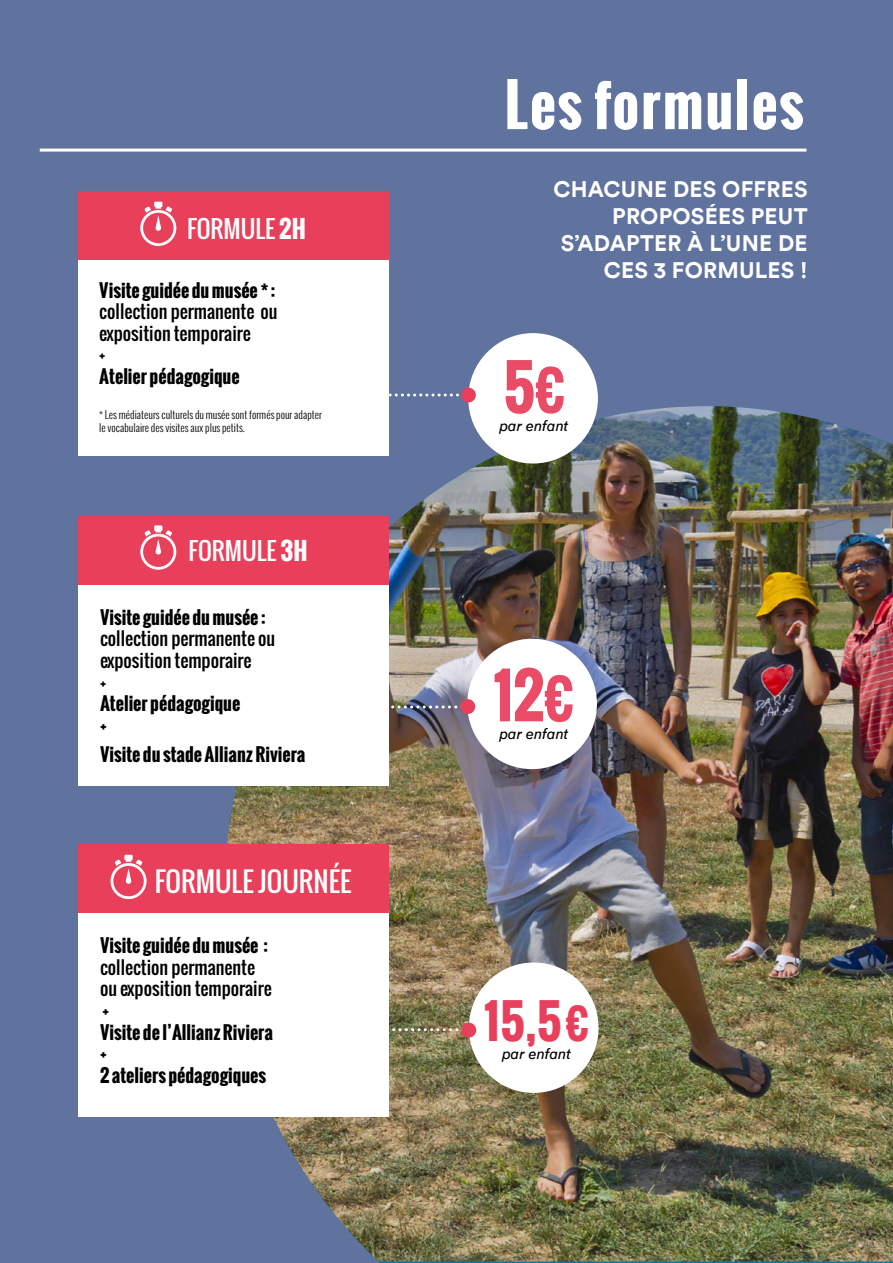
<style>
.page{position:relative;width:893px;height:1263px;background:#60739e}
.page>*{position:absolute;margin:0;border:0;box-sizing:border-box;transform-origin:0 0}
.t1{font:700 60px "Oswald";color:#ea4b67}
.t2{font:700 57px "Oswald";letter-spacing:.03em;color:#fff}
.t3{font:700 46.5px "Oswald";color:#e83f5c}
.t4{font:27px "Oswald";color:#fff}
.t5{font:24px "Oswald";color:#fff}
.t6{font:700 22.5px/27px "Circular";letter-spacing:.01em;color:#fff;text-align:right}
.t7{font:700 18px/21.6px "Oswald";color:#000}
.t8{font:18px/21.6px "Oswald";color:#000}
.t9{font:italic 15px "Circular";color:#000}
.t10{font:300 10.5px/12.6px "Oswald";color:#000}
.s1{font-weight:700}
</style>
<div class="page">
<img style="left:224px;top:406px;width:669px;height:855px">
<hr style="left:40px;top:149px;width:766px;height:3px;background:#fff">
<div style="left:78px;top:191px;width:311px;height:264px;background:#fff"></div>
<div style="left:78px;top:191px;width:312px;height:69px;background:#e83f5a"></div>
<div style="left:78px;top:516px;width:310px;height:270px;background:#fff"></div>
<div style="left:78px;top:516px;width:310px;height:69px;background:#e83f5a"></div>
<div style="left:468px;top:333px;width:130px;height:130px;background:#fff;border-radius:50%"></div>
<svg style="left:389px;top:393px;width:70px;height:3px"></svg>
<div style="left:461px;top:388px;width:15px;height:14px;background:#e83f5a;border-radius:50%"></div>
<div style="left:467px;top:639px;width:130px;height:130px;background:#fff;border-radius:50%"></div>
<svg style="left:388px;top:705px;width:72px;height:3px"></svg>
<div style="left:460px;top:699px;width:15px;height:15px;background:#e83f5a;border-radius:50%"></div>
<svg style="left:140px;top:202px;width:37px;height:44px"></svg>
<div style="left:78px;top:889px;width:310px;height:227px;background:#fff"></div>
<div style="left:78px;top:844px;width:310px;height:69px;background:#e83f5a"></div>
<svg style="left:388px;top:1028px;width:73px;height:3px"></svg>
<div style="left:469px;top:962px;width:129px;height:131px;background:#fff;border-radius:50%"></div>
<div style="left:461px;top:1023px;width:15px;height:14px;background:#e83f5a;border-radius:50%"></div>
<svg style="left:140px;top:525px;width:37px;height:45px"></svg>
<svg style="left:110px;top:855px;width:37px;height:44px"></svg>
<h3 class="t5" style="left:187px;top:210px;width:120px">FORMULE <span class="s1">2H</span></h3>
<p class="t7" style="left:99px;top:279px;width:178px">Visite guidée du musée * :</p>
<p class="t8" style="left:99px;top:301px;width:180px">collection permanente ou exposition temporaire<br>+</p>
<p class="t7" style="left:99px;top:366px;width:142px">Atelier pédagogique</p>
<p class="t10" style="left:99px;top:409px;width:224px">* Les médiateurs culturels du musée sont formés pour adapter le vocabulaire des visites aux plus petits.</p>
<h3 class="t5" style="left:188px;top:533px;width:121px">FORMULE <span class="s1">3H</span></h3>
<p class="t7" style="left:100px;top:606px;width:167px">Visite guidée du musée :</p>
<p class="t8" style="left:100px;top:628px;width:177px">collection permanente ou exposition temporaire<br>+</p>
<p class="t7" style="left:100px;top:693px;width:142px">Atelier pédagogique +</p>
<p class="t7" style="left:100px;top:743px;width:207px">Visite du stade Allianz Riviera</p>
<h3 class="t4" style="left:155px;top:861px;width:198px">FORMULE JOURNÉE</h3>
<h2 class="t2" style="left:504px;top:62px;width:301px">Les formules</h2>
<p class="t6" style="left:553px;top:175px;width:256px">CHACUNE DES OFFRES<br>PROPOSÉES PEUT<br>S’ADAPTER À L’UNE DE<br>CES 3 FORMULES !</p>
<h1 class="t1" style="left:502px;top:343px;width:65px">5€</h1>
<p class="t9" style="left:500px;top:416px;width:70px">par enfant</p>
<h1 class="t1" style="left:493px;top:651px;width:83px">12€</h1>
<p class="t9" style="left:500px;top:725px;width:70px">par enfant</p>
<p class="t7" style="left:100px;top:935px;width:170px">Visite guidée du musée :</p>
<p class="t8" style="left:100px;top:956px;width:173px">collection permanente ou exposition temporaire</p>
<p class="t7" style="left:100px;top:999px;width:174px">+<br>Visite de l’Allianz Riviera +<br>2 ateliers pédagogiques</p>
<h3 class="t3" style="left:484px;top:986px;width:107px">15,5 €</h3>
<p class="t9" style="left:502px;top:1045px;width:70px">par enfant</p>
</div>
